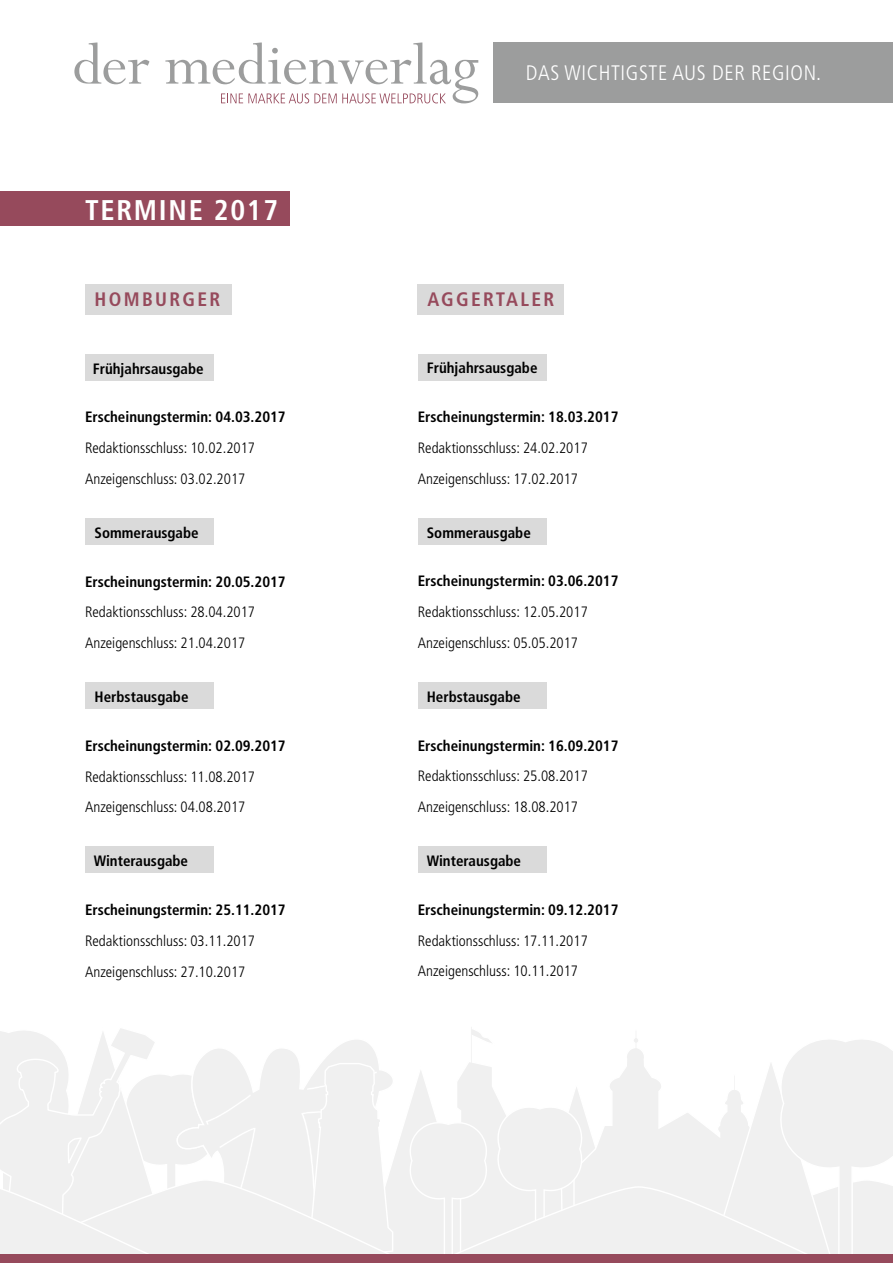
<style>
.page{position:relative;width:893px;height:1263px;background:#fff}
.page>*{position:absolute;margin:0;border:0;box-sizing:border-box;transform-origin:0 0}
.t1{font:700 condensed 28.5px "Frutiger LT";letter-spacing:.06em;color:#fff}
.t2{font:300 condensed 21px "Frutiger LT";letter-spacing:.03em;color:#fff}
.t3{font:700 condensed 19.5px "Frutiger LT";letter-spacing:.12em;color:#964a5c}
.t4{font:300 condensed 15px/30.8px "Frutiger LT";color:#000}
.t5{font:700 condensed 15px "Frutiger LT";color:#000}
</style>
<div class="page">
<svg style="left:0;top:1027px;width:893px;height:227px"></svg>
<div style="left:85px;top:354px;width:128px;height:26px;background:#dadada"></div>
<div style="left:85px;top:518px;width:128px;height:27px;background:#dadada"></div>
<div style="left:85px;top:682px;width:128px;height:27px;background:#dadada"></div>
<div style="left:85px;top:846px;width:128px;height:27px;background:#dadada"></div>
<div style="left:0;top:191px;width:289px;height:35px;background:#964a5c"></div>
<div style="left:85px;top:284px;width:146px;height:30px;background:#dadada"></div>
<div style="left:418px;top:284px;width:146px;height:30px;background:#dadada"></div>
<div style="left:418px;top:354px;width:128px;height:26px;background:#dadada"></div>
<div style="left:418px;top:518px;width:128px;height:27px;background:#dadada"></div>
<div style="left:418px;top:682px;width:128px;height:27px;background:#dadada"></div>
<div style="left:418px;top:846px;width:128px;height:27px;background:#dadada"></div>
<div style="left:0;top:1254px;width:893px;height:9px;background:#964a5c"></div>
<svg style="left:74px;top:43px;width:75px;height:41px"></svg>
<svg style="left:165px;top:43px;width:313px;height:60px"></svg>
<div style="left:494px;top:43px;width:399px;height:60px;background:#9c9d9d"></div>
<h1 class="t1" style="left:85px;top:193px;width:195px">TERMINE 2017</h1>
<h3 class="t3" style="left:95px;top:288px;width:127px">HOMBURGER</h3>
<p class="t5" style="left:93px;top:359px;width:112px">Frühjahrsausgabe</p>
<p class="t5" style="left:85px;top:408px;width:202px">Erscheinungstermin: 04.03.2017</p>
<p class="t4" style="left:85px;top:433px;width:172px">Redaktionsschluss: 10.02.2017<br>Anzeigenschluss: 03.02.2017</p>
<p class="t5" style="left:95px;top:524px;width:106px">Sommerausgabe</p>
<p class="t5" style="left:85px;top:572px;width:202px">Erscheinungstermin: 20.05.2017</p>
<p class="t4" style="left:85px;top:597px;width:172px">Redaktionsschluss: 28.04.2017<br>Anzeigenschluss: 21.04.2017</p>
<p class="t5" style="left:95px;top:688px;width:95px">Herbstausgabe</p>
<p class="t5" style="left:85px;top:737px;width:202px">Erscheinungstermin: 02.09.2017</p>
<p class="t4" style="left:85px;top:761px;width:172px">Redaktionsschluss: 11.08.2017<br>Anzeigenschluss: 04.08.2017</p>
<p class="t5" style="left:94px;top:852px;width:96px">Winterausgabe</p>
<p class="t5" style="left:85px;top:901px;width:202px">Erscheinungstermin: 25.11.2017</p>
<p class="t4" style="left:85px;top:925px;width:172px">Redaktionsschluss: 03.11.2017<br>Anzeigenschluss: 27.10.2017</p>
<h2 class="t2" style="left:526px;top:61px;width:297px">DAS WICHTIGSTE AUS DER REGION.</h2>
<h3 class="t3" style="left:427px;top:288px;width:128px">AGGERTALER</h3>
<p class="t5" style="left:427px;top:359px;width:112px">Frühjahrsausgabe</p>
<p class="t5" style="left:418px;top:408px;width:202px">Erscheinungstermin: 18.03.2017</p>
<p class="t4" style="left:418px;top:432px;width:172px">Redaktionsschluss: 24.02.2017<br>Anzeigenschluss: 17.02.2017</p>
<p class="t5" style="left:427px;top:523px;width:106px">Sommerausgabe</p>
<p class="t5" style="left:418px;top:572px;width:202px">Erscheinungstermin: 03.06.2017</p>
<p class="t4" style="left:418px;top:597px;width:172px">Redaktionsschluss: 12.05.2017<br>Anzeigenschluss: 05.05.2017</p>
<p class="t5" style="left:427px;top:688px;width:95px">Herbstausgabe</p>
<p class="t5" style="left:418px;top:736px;width:202px">Erscheinungstermin: 16.09.2017</p>
<p class="t4" style="left:418px;top:761px;width:172px">Redaktionsschluss: 25.08.2017<br>Anzeigenschluss: 18.08.2017</p>
<p class="t5" style="left:427px;top:852px;width:96px">Winterausgabe</p>
<p class="t5" style="left:418px;top:901px;width:202px">Erscheinungstermin: 09.12.2017</p>
<p class="t4" style="left:418px;top:925px;width:172px">Redaktionsschluss: 17.11.2017<br>Anzeigenschluss: 10.11.2017</p>
</div>
